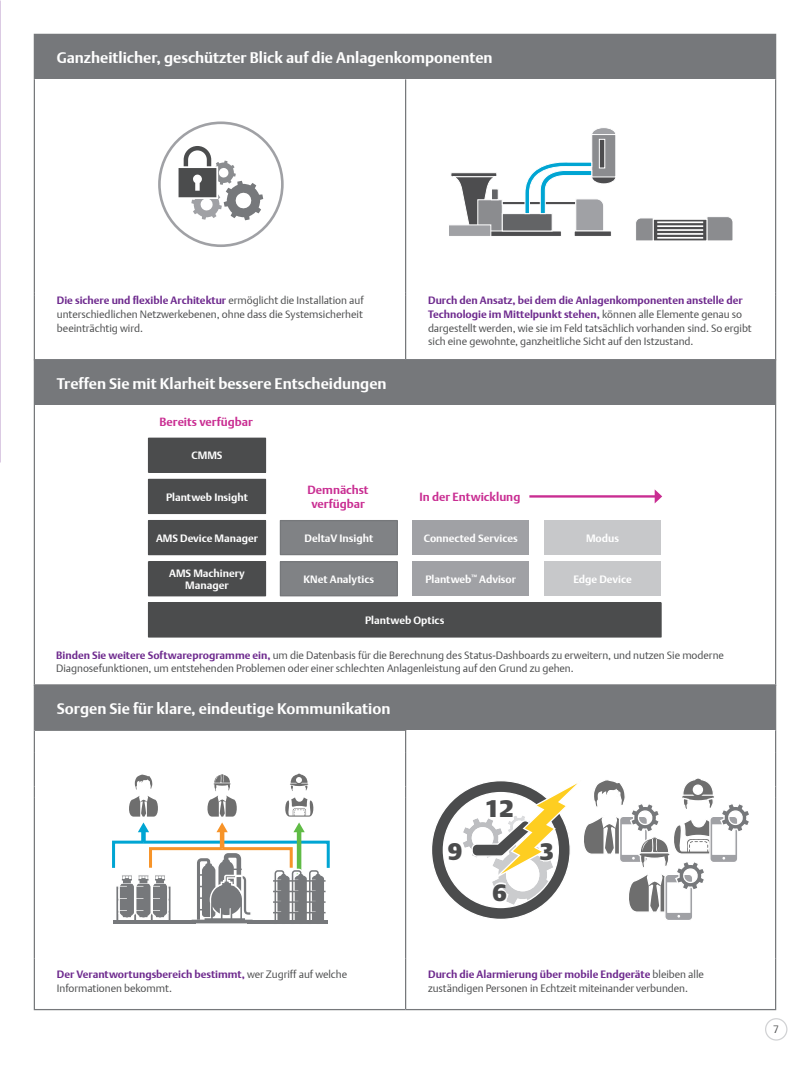
<style>
.page{position:relative;width:810px;height:1080px;background:#fff}
.page>*{position:absolute;margin:0;border:0;box-sizing:border-box;transform-origin:0 0}
.t1{font:800 23.62px "DTL Argo T";color:#4b4c4d}
.t2{font:23.62px "DTL Argo T";color:#4b4c4d}
.t3{font:700 15.25px "DTL Argo T";color:#fff}
.t4{font:700 11.75px/14.1px "DTL Argo T";color:#c92d92;text-align:center}
.BODY{font:10.62px/13.8px "DTL Argo T Light";color:#4b4c4d}
.t5{font:700 10.62px/12.8px "DTL Argo T";color:#fff;text-align:center}
.s1{font-family:"DTL Argo T";font-weight:700;color:#6e2a8e}
</style>
<div class="page">
<div style="left:34px;top:34px;width:742px;height:45px;background:#76787b"></div>
<hr style="left:34px;top:79px;width:1px;height:213px;background:#76787b">
<hr style="left:775px;top:79px;width:1px;height:213px;background:#76787b">
<hr style="left:34px;top:296px;width:1px;height:63px;background:#76787b">
<hr style="left:775px;top:296px;width:1px;height:63px;background:#76787b">
<hr style="left:405px;top:79px;width:1px;height:213px;background:#76787b">
<hr style="left:405px;top:296px;width:1px;height:63px;background:#76787b">
<div style="left:592px;top:128px;width:24px;height:13px;background:#a0a1a5;border-radius:50%"></div>
<div style="left:591px;top:127px;width:25px;height:15px;border:1px solid #fff;border-radius:50%"></div>
<svg style="left:592px;top:170px;width:24px;height:14px"></svg>
<div style="left:591px;top:170px;width:25px;height:14px;border:1px solid #fff;border-radius:50%"></div>
<div style="left:591px;top:134px;width:25px;height:43px;background:#8b8c8f;border:1px solid #fff"></div>
<svg style="left:599px;top:139px;width:6px;height:29px"></svg>
<svg style="left:451px;top:172px;width:46px;height:4px"></svg>
<svg style="left:452px;top:176px;width:42px;height:49px"></svg>
<div style="left:478px;top:199px;width:25px;height:38px;background:#8b8c8f;border:1px solid #fff"></div>
<svg style="left:491px;top:231px;width:70px;height:6px"></svg>
<div style="left:502px;top:213px;width:50px;height:18px;background:#636466;border:1px solid #fff"></div>
<div style="left:491px;top:189px;width:8px;height:11px;background:#636466;border:1px solid #fff"></div>
<svg style="left:636px;top:218px;width:17px;height:23px"></svg>
<svg style="left:707px;top:217px;width:26px;height:24px"></svg>
<div style="left:653px;top:219px;width:54px;height:22px;background:#4d4d4f;border:1px solid #fff"></div>
<hr style="left:657px;top:221px;width:46px;height:2px;background:#fff">
<hr style="left:657px;top:225px;width:46px;height:2px;background:#fff">
<hr style="left:657px;top:229px;width:46px;height:2px;background:#fff">
<hr style="left:657px;top:233px;width:46px;height:2px;background:#fff">
<hr style="left:657px;top:237px;width:46px;height:2px;background:#fff">
<svg style="left:502px;top:201px;width:22px;height:4px"></svg>
<svg style="left:574px;top:231px;width:37px;height:5px"></svg>
<svg style="left:524px;top:160px;width:80px;height:72px"></svg>
<div style="left:448px;top:225px;width:43px;height:12px;background:#a0a1a5;border:1px solid #fff"></div>
<svg style="left:158px;top:121px;width:126px;height:126px"></svg>
<div style="left:34px;top:685px;width:742px;height:45px;background:#76787b"></div>
<hr style="left:35px;top:730px;width:371px;height:1px;background:#76787b">
<svg style="left:34px;top:730px;width:1px;height:23px"></svg>
<svg style="left:775px;top:730px;width:1px;height:23px"></svg>
<hr style="left:34px;top:753px;width:1px;height:34px;background:#76787b">
<hr style="left:775px;top:753px;width:1px;height:34px;background:#76787b">
<hr style="left:34px;top:798px;width:1px;height:161px;background:#76787b">
<hr style="left:775px;top:798px;width:1px;height:161px;background:#76787b">
<hr style="left:34px;top:970px;width:1px;height:39px;background:#76787b">
<hr style="left:775px;top:970px;width:1px;height:39px;background:#76787b">
<hr style="left:34px;top:1009px;width:372px;height:1px;background:#76787b">
<hr style="left:406px;top:1009px;width:370px;height:1px;background:#76787b">
<svg style="left:405px;top:731px;width:1px;height:22px"></svg>
<hr style="left:405px;top:753px;width:1px;height:34px;background:#76787b">
<hr style="left:405px;top:798px;width:1px;height:161px;background:#76787b">
<hr style="left:405px;top:970px;width:1px;height:39px;background:#76787b">
<svg style="left:432px;top:778px;width:317px;height:142px"></svg>
<div style="left:112px;top:841px;width:218px;height:28px;border:3px solid #00a5d3"></div>
<div style="left:149px;top:847px;width:144px;height:22px;border:3px solid #f79429"></div>
<svg style="left:290px;top:774px;width:18px;height:17px"></svg>
<svg style="left:135px;top:774px;width:17px;height:16px"></svg>
<div style="left:141px;top:831px;width:5px;height:11px;background:#00a5d3"></div>
<svg style="left:129px;top:796px;width:29px;height:36px"></svg>
<hr style="left:220px;top:831px;width:4px;height:18px;background:#f79328">
<svg style="left:207px;top:774px;width:30px;height:58px"></svg>
<hr style="left:297px;top:831px;width:4px;height:55px;background:#60bb46">
<svg style="left:285px;top:798px;width:29px;height:34px"></svg>
<hr style="left:114px;top:920px;width:82px;height:3px;background:#76787b">
<svg style="left:116px;top:875px;width:55px;height:45px"></svg>
<svg style="left:192px;top:853px;width:61px;height:70px"></svg>
<svg style="left:273px;top:869px;width:53px;height:55px"></svg>
<hr style="left:273px;top:912px;width:53px;height:1px;background:#76787b">
<hr style="left:273px;top:901px;width:53px;height:2px;background:#76787b">
<hr style="left:273px;top:891px;width:53px;height:1px;background:#76787b">
<hr style="left:273px;top:880px;width:53px;height:2px;background:#76787b">
<hr style="left:248px;top:920px;width:80px;height:3px;background:#76787b">
<div style="left:765px;top:1018px;width:23px;height:23px;border:1px solid #d1d2d4;border-radius:50%"></div>
<div style="left:34px;top:360px;width:742px;height:45px;background:#76787b"></div>
<hr style="left:34px;top:405px;width:1px;height:279px;background:#76787b">
<hr style="left:775px;top:405px;width:1px;height:279px;background:#76787b">
<hr style="left:34px;top:684px;width:742px;height:2px;background:#76787b">
<hr style="left:34px;top:359px;width:742px;height:2px;background:#76787b">
<div style="left:544px;top:521px;width:117px;height:34px;background:#c7c8ca"></div>
<div style="left:544px;top:562px;width:117px;height:34px;background:#c7c8ca"></div>
<div style="left:149px;top:438px;width:116px;height:34px;background:#4b4c4d"></div>
<div style="left:148px;top:438px;width:118px;height:35px;border:1px solid #4b4c4d"></div>
<div style="left:149px;top:479px;width:116px;height:34px;background:#4b4c4d"></div>
<div style="left:148px;top:479px;width:118px;height:35px;border:1px solid #4b4c4d"></div>
<div style="left:149px;top:521px;width:116px;height:34px;background:#4b4c4d"></div>
<div style="left:148px;top:520px;width:118px;height:35px;border:1px solid #4b4c4d"></div>
<div style="left:149px;top:562px;width:116px;height:34px;background:#4b4c4d"></div>
<div style="left:148px;top:561px;width:118px;height:35px;border:1px solid #4b4c4d"></div>
<div style="left:280px;top:521px;width:117px;height:34px;background:#808285"></div>
<div style="left:280px;top:520px;width:118px;height:35px;border:1px solid #76787b"></div>
<div style="left:280px;top:562px;width:117px;height:34px;background:#808285"></div>
<div style="left:280px;top:561px;width:118px;height:35px;border:1px solid #76787b"></div>
<div style="left:412px;top:521px;width:117px;height:34px;background:#a0a1a5"></div>
<div style="left:412px;top:562px;width:117px;height:34px;background:#a0a1a5"></div>
<hr style="left:531px;top:495px;width:126px;height:3px;background:#c92d92">
<svg style="left:655px;top:489px;width:7px;height:14px"></svg>
<div style="left:149px;top:603px;width:512px;height:34px;background:#4b4c4d"></div>
<div style="left:148px;top:602px;width:514px;height:36px;border:1px solid #4b4c4d"></div>
<p class="t3" style="left:57px;top:48px;width:437px">Ganzheitlicher, geschützter Blick auf die Anlagenkomponenten</p>
<p class="BODY" style="left:57px;top:293px;width:308px;text-align:justify"><span class="s1">Die sichere und flexible Architektur</span> ermöglicht die Installation auf unterschiedlichen Netzwerkebenen, ohne dass die Systemsicherheit beeinträchtig wird.</p>
<p class="BODY" style="left:428px;top:293px;width:325px"><span class="s1">Durch den Ansatz, bei dem die Anlagenkomponenten anstelle der Technologie im Mittelpunkt stehen,</span> können alle Elemente genau so dargestellt werden, wie sie im Feld tatsächlich vorhanden sind. So ergibt sich eine gewohnte, ganzheitliche Sicht auf den Istzustand.</p>
<p class="t3" style="left:57px;top:374px;width:331px">Treffen Sie mit Klarheit bessere Entscheidungen</p>
<p class="t4" style="left:160px;top:415px;width:95px">Bereits verfügbar</p>
<p class="t5" style="left:191px;top:449px;width:33px">CMMS</p>
<p class="t5" style="left:166px;top:490px;width:83px">Plantweb Insight</p>
<p class="t5" style="left:156px;top:532px;width:104px">AMS Device Manager</p>
<p class="t5" style="left:169px;top:566px;width:77px">AMS Machinery<br>Manager</p>
<p class="t4" style="left:308px;top:483px;width:62px">Demnächst verfügbar</p>
<p class="t5" style="left:305px;top:532px;width:70px">DeltaV Insight</p>
<p class="t5" style="left:304px;top:573px;width:72px">KNet Analytics</p>
<p class="t4" style="left:420px;top:490px;width:102px">In der Entwicklung</p>
<p class="t5" style="left:424px;top:532px;width:95px">Connected Services</p>
<p class="t5" style="left:425px;top:573px;width:92px">Plantweb<sup>™</sup> Advisor</p>
<p class="t5" style="left:365px;top:614px;width:81px">Plantweb Optics</p>
<p class="t5" style="left:586px;top:532px;width:35px">Modus</p>
<p class="t5" style="left:573px;top:573px;width:60px">Edge Device</p>
<p class="BODY" style="left:56px;top:648px;width:669px"><span class="s1">Binden Sie weitere Softwareprogramme ein,</span> um die Datenbasis für die Berechnung des Status-Dashboards zu erweitern, und nutzen Sie moderne<br>Diagnosefunktionen, um entstehenden Problemen oder einer schlechten Anlagenleistung auf den Grund zu gehen.</p>
<p class="t3" style="left:57px;top:700px;width:335px">Sorgen Sie für klare, eindeutige Kommunikation</p>
<p class="t1" style="left:485px;top:792px;width:30px">12</p>
<p class="t2" style="left:493px;top:795px;width:15px">1</p>
<p class="t1" style="left:448px;top:835px;width:16px">9</p>
<p class="t1" style="left:540px;top:835px;width:16px">3</p>
<p class="t2" style="left:493px;top:878px;width:15px">6</p>
<p class="BODY" style="left:57px;top:967px;width:292px"><span class="s1">Der Verantwortungsbereich bestimmt,</span> wer Zugriff auf welche<br>Informationen bekommt.</p>
<p class="BODY" style="left:428px;top:967px;width:277px"><span class="s1">Durch die Alarmierung über mobile Endgeräte</span> bleiben alle zuständigen Personen in Echtzeit miteinander verbunden.</p>
<p class="BODY" style="left:773px;top:1023px;width:7px">7</p>
</div>
